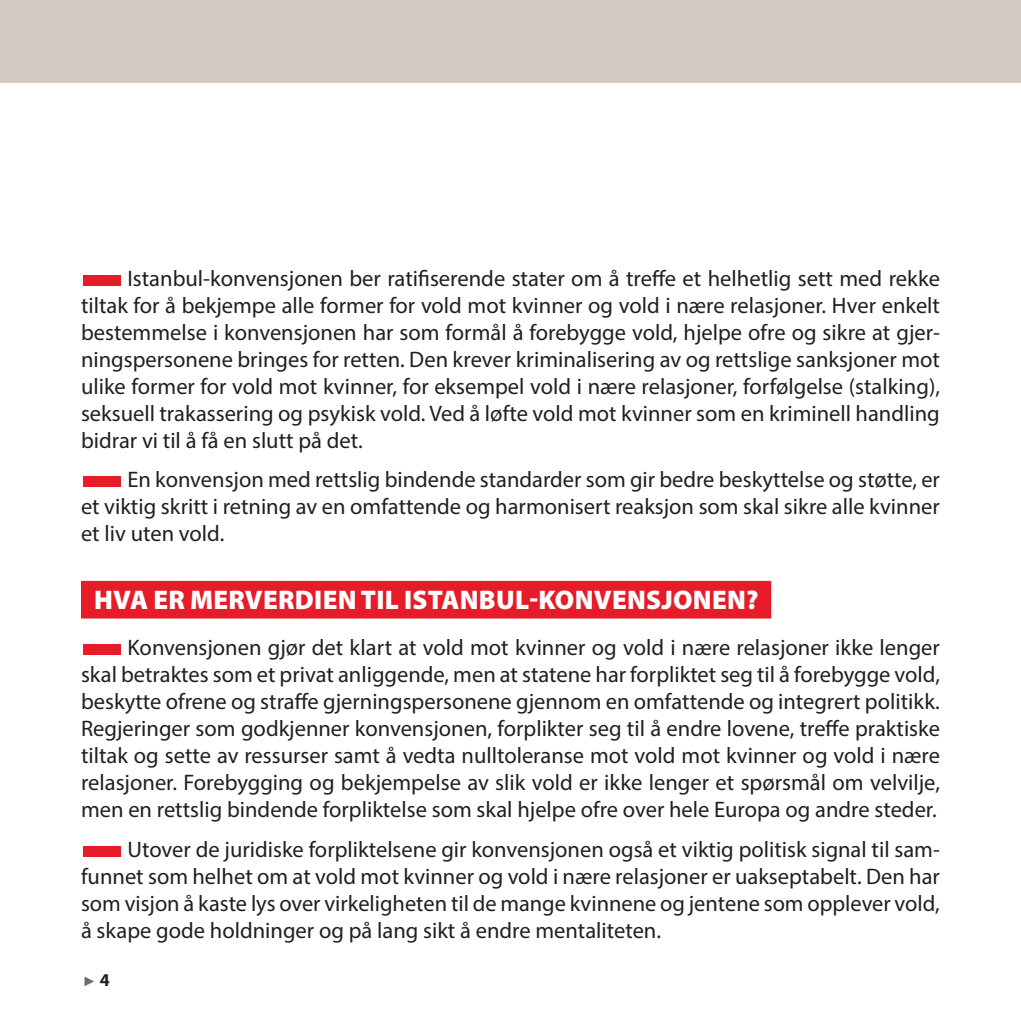
<style>
.page{position:relative;width:1021px;height:1021px;background:#fff}
.page>*{position:absolute;margin:0;border:0;box-sizing:border-box;transform-origin:0 0}
.t1{font:900 27px "Myriad Pro";letter-spacing:.01em;color:#fff}
.t2{font:22.5px/27px "Myriad Pro";color:#231f20;text-align:justify}
.t3{font:13.5px "Arial";color:#6c6d70}
.s1{color:#e71c29}
.s2{font-family:"Myriad Pro";font-weight:700;font-size:18px;color:#231f20}
</style>
<div class="page">
<div style="left:81px;top:582px;width:690px;height:36px;background:#e71c29"></div>
<div style="left:81px;top:581px;width:690px;height:36px;background:#e71c29"></div>
<div style="left:0;top:0;width:1020px;height:83px;background:#d4cac1"></div>
<p class="t2" style="left:81px;top:264px;width:860px"><span class="s1">■</span>Istanbul-konvensjonen ber ratifiserende stater om å treffe et helhetlig sett med rekke tiltak for å bekjempe alle former for vold mot kvinner og vold i nære relasjoner. Hver enkelt bestemmelse i konvensjonen har som formål å forebygge vold, hjelpe ofre og sikre at gjer&shy;ningspersonene bringes for retten. Den krever kriminalisering av og rettslige sanksjoner mot ulike former for vold mot kvinner, for eksempel vold i nære relasjoner, forfølgelse (stalking), seksuell trakassering og psykisk vold. Ved å løfte vold mot kvinner som en kriminell handling bidrar vi til å få en slutt på det.</p>
<p class="t2" style="left:81px;top:466px;width:860px"><span class="s1">■</span>En konvensjon med rettslig bindende standarder som gir bedre beskyttelse og støtte, er et viktig skritt i retning av en omfattende og harmonisert reaksjon som skal sikre alle kvinner et liv uten vold.</p>
<p class="t1" style="left:94px;top:582px;width:665px">HVA ER MERVERDIEN TIL ISTANBUL-KONVENSJONEN?</p>
<p class="t2" style="left:81px;top:633px;width:860px"><span class="s1">■</span>Konvensjonen gjør det klart at vold mot kvinner og vold i nære relasjoner ikke lenger skal betraktes som et privat anliggende, men at statene har forpliktet seg til å forebygge vold, beskytte ofrene og straffe gjerningspersonene gjennom en omfattende og integrert politikk.<br>Regjeringer som godkjenner konvensjonen, forplikter seg til å endre lovene, treffe praktiske tiltak og sette av ressurser samt å vedta nulltoleranse mot vold mot kvinner og vold i nære relasjoner. Forebygging og bekjempelse av slik vold er ikke lenger et spørsmål om velvilje, men en rettslig bindende forpliktelse som skal hjelpe ofre over hele Europa og andre steder.</p>
<p class="t2" style="left:81px;top:835px;width:860px"><span class="s1">■</span>Utover de juridiske forpliktelsene gir konvensjonen også et viktig politisk signal til sam&shy;funnet som helhet om at vold mot kvinner og vold i nære relasjoner er uakseptabelt. Den har som visjon å kaste lys over virkeligheten til de mange kvinnene og jentene som opplever vold, å skape gode holdninger og på lang sikt å endre mentaliteten.</p>
<p class="t3" style="left:83px;top:972px;width:28px">► <span class="s2">4</span></p>
</div>
